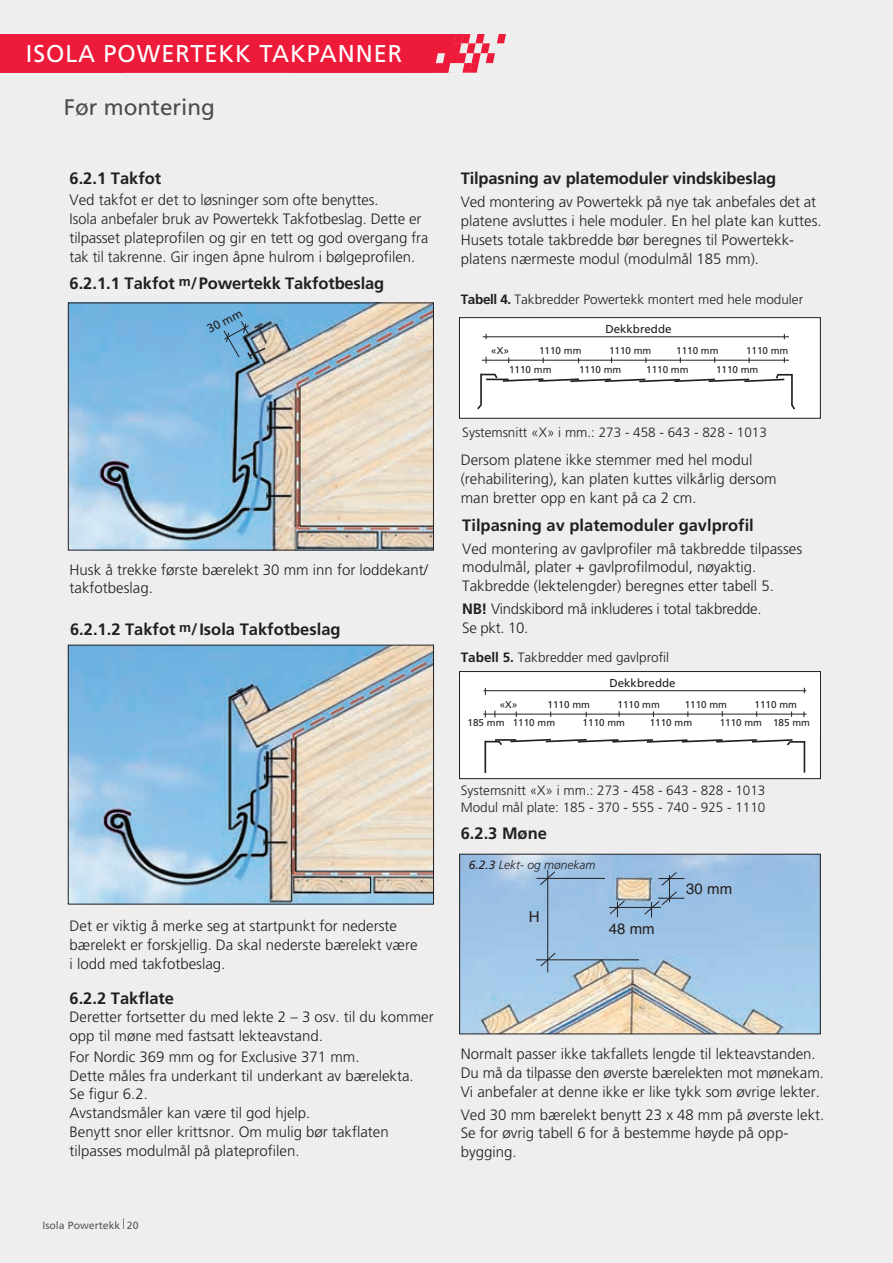
<style>
.page{position:relative;width:893px;height:1263px;background:#eeeeef}
.page>*{position:absolute;margin:0;border:0;box-sizing:border-box;transform-origin:0 0}
.t1{font:24.3px "Frutiger";letter-spacing:.04em;color:#fff}
.t2{font:22.5px "Frutiger";color:#4b4c4d}
.t3{font:700 16.5px "Frutiger";color:#231f20}
.t4{font:300 15px/18.8px "Frutiger";color:#231f20}
.t5{font:300 15px/18.8px "Frutiger";letter-spacing:-.02em;color:#231f20}
.t6{font:15px "Helvetica";color:#231f20}
.t7{font:300 13.5px/16.2px "Frutiger";color:#231f20}
.t8{font:italic 300 12px "Frutiger";color:#231f20}
.t9{font:12px "Frutiger";color:#231f20}
.t10{font:11.55px "Frutiger";color:#231f20}
.t11{font:10.5px "Frutiger";color:#57585a}
.t12{font:9.9px "Frutiger";color:#231f20}
.s1{font-weight:700}
.s2{font-weight:400}
</style>
<div class="page">
<div style="left:459px;top:671px;width:362px;height:108px;background:#fff;border:1px solid #231f20"></div>
<hr style="left:483px;top:714px;width:324px;height:1px;background:#231f20">
<hr style="left:483px;top:690px;width:323px;height:1px;background:#231f20">
<hr style="left:484px;top:741px;width:2px;height:32px;background:#231f20">
<hr style="left:804px;top:741px;width:1px;height:32px;background:#231f20">
<svg style="left:485px;top:738px;width:319px;height:9px"></svg>
<img style="left:461px;top:856px;width:358px;height:176px">
<div style="left:459px;top:854px;width:362px;height:180px;border:1px solid #231f20"></div>
<hr style="left:547px;top:870px;width:1px;height:102px;background:#231f20">
<hr style="left:536px;top:959px;width:103px;height:1px;background:#231f20">
<hr style="left:537px;top:878px;width:68px;height:1px;background:#231f20">
<svg style="left:539px;top:871px;width:17px;height:15px"></svg>
<svg style="left:540px;top:952px;width:16px;height:15px"></svg>
<hr style="left:609px;top:907px;width:52px;height:1px;background:#231f20">
<svg style="left:609px;top:900px;width:16px;height:17px"></svg>
<svg style="left:644px;top:871px;width:40px;height:46px;background:#91b0cd"></svg>
<div style="left:459px;top:317px;width:362px;height:101px;background:#fff;border:1px solid #231f20"></div>
<hr style="left:482px;top:360px;width:307px;height:1px;background:#231f20">
<hr style="left:483px;top:336px;width:306px;height:1px;background:#231f20">
<hr style="left:480px;top:374px;width:2px;height:31px;background:#231f20">
<hr style="left:791px;top:374px;width:2px;height:31px;background:#231f20">
<svg style="left:481px;top:373px;width:311px;height:10px"></svg>
<svg style="left:477px;top:403px;width:5px;height:7px"></svg>
<svg style="left:791px;top:403px;width:5px;height:7px"></svg>
<img style="left:70px;top:305px;width:362px;height:243px">
<div style="left:68px;top:303px;width:366px;height:247px;border:1px solid #231f20"></div>
<img style="left:70px;top:647px;width:362px;height:255px">
<div style="left:68px;top:645px;width:366px;height:259px;border:1px solid #231f20"></div>
<svg style="left:124px;top:34px;width:382px;height:39px;background:#ed2c49"></svg>
<div style="left:0;top:34px;width:124px;height:39px;background:#ed1a3a"></div>
<svg style="left:223px;top:320px;width:44px;height:41px;background:#719ab6"></svg>
<h1 class="t1" style="left:26px;top:39px;width:378px">ISOLA POWERTEKK TAKPANNER</h1>
<h2 class="t2" style="left:64px;top:94px;width:153px">Før montering</h2>
<p class="t3" style="left:70px;top:169px;width:93px">6.2.1 Takfot</p>
<p class="t4" style="left:70px;top:191px;width:360px">Ved takfot er det to løsninger som ofte benyttes.<br>Isola anbefaler bruk av Powertekk Takfotbeslag. Dette er tilpasset plateprofilen og gir en tett og god overgang fra tak til takrenne. Gir ingen åpne hulrom i bølgeprofilen.</p>
<p class="t3" style="left:70px;top:274px;width:316px">6.2.1.1 Takfot <sup>m</sup>/Powertekk Takfotbeslag</p>
<p class="t9" style="left:205px;top:323px;width:40px;rotate:-27deg">30 mm</p>
<p class="t4" style="left:70px;top:561px;width:360px;line-height:18px">Husk å trekke første bærelekt 30 mm inn for loddekant/ takfotbeslag.</p>
<p class="t3" style="left:70px;top:619px;width:272px">6.2.1.2 Takfot <sup>m</sup>/Isola Takfotbeslag</p>
<p class="t4" style="left:70px;top:916px;width:350px">Det er viktig å merke seg at startpunkt for nederste bærelekt er forskjellig. Da skal nederste bærelekt være i lodd med takfotbeslag.</p>
<p class="t3" style="left:70px;top:988px;width:106px">6.2.2 Takflate</p>
<p class="t4" style="left:70px;top:1008px;width:366px">Deretter fortsetter du med lekte 2 – 3 osv. til du kommer opp til møne med fastsatt lekteavstand.</p>
<p class="t4" style="left:70px;top:1047px;width:346px">For Nordic 369 mm og for Exclusive 371 mm.<br>Dette måles fra underkant til underkant av bærelekta.<br>Se figur 6.2.<br>Avstandsmåler kan være til god hjelp.<br>Benytt snor eller krittsnor. Om mulig bør takflaten tilpasses modulmål på plateprofilen.</p>
<p class="t11" style="left:43px;top:1219px;width:98px">Isola Powertekk 20</p>
<p class="t3" style="left:461px;top:169px;width:317px">Tilpasning av platemoduler vindskibeslag</p>
<p class="t4" style="left:461px;top:193px;width:362px">Ved montering av Powertekk på nye tak anbefales det at platene avsluttes i hele moduler. En hel plate kan kuttes.<br>Husets totale takbredde bør beregnes til Powertekk&shy;platens nærmeste modul (modulmål 185 mm).</p>
<p class="t7" style="left:461px;top:291px;width:344px"><span class="s1">Tabell 4.</span> Takbredder Powertekk montert med hele moduler</p>
<p class="t10" style="left:605px;top:322px;width:68px">Dekkbredde</p>
<p class="t12" style="left:491px;top:344px;width:19px">«X»</p>
<p class="t12" style="left:539px;top:344px;width:44px">1110 mm</p>
<p class="t12" style="left:609px;top:344px;width:44px">1110 mm</p>
<p class="t12" style="left:676px;top:344px;width:44px">1110 mm</p>
<p class="t12" style="left:746px;top:344px;width:44px">1110 mm</p>
<p class="t12" style="left:509px;top:363px;width:44px">1110 mm</p>
<p class="t12" style="left:579px;top:363px;width:44px">1110 mm</p>
<p class="t12" style="left:646px;top:363px;width:44px">1110 mm</p>
<p class="t12" style="left:716px;top:363px;width:44px">1110 mm</p>
<p class="t7" style="left:462px;top:424px;width:306px">Systemsnitt «X» i mm.: 273 - 458 - 643 - 828 - 1013</p>
<p class="t4" style="left:461px;top:451px;width:317px">Dersom platene ikke stemmer med hel modul (rehabilitering), kan platen kuttes vilkårlig dersom man bretter opp en kant på ca 2 cm.</p>
<p class="t3" style="left:462px;top:515px;width:293px">Tilpasning av platemoduler gavlprofil</p>
<p class="t4" style="left:462px;top:539px;width:342px">Ved montering av gavlprofiler må takbredde tilpasses modulmål, plater + gavlprofilmodul, nøyaktig.<br>Takbredde (lektelengder) beregnes etter tabell 5.</p>
<p class="t5" style="left:462px;top:600px;width:301px"><span class="s1">NB!</span> Vindskibord må inkluderes i total takbredde.<br>Se pkt. 10.</p>
<p class="t7" style="left:461px;top:649px;width:210px"><span class="s1">Tabell 5.</span> Takbredder med gavlprofil</p>
<p class="t10" style="left:609px;top:676px;width:68px">Dekkbredde</p>
<p class="t12" style="left:500px;top:698px;width:19px">«X»</p>
<p class="t12" style="left:548px;top:698px;width:44px">1110 mm</p>
<p class="t12" style="left:617px;top:698px;width:44px">1110 mm</p>
<p class="t12" style="left:685px;top:698px;width:44px">1110 mm</p>
<p class="t12" style="left:755px;top:698px;width:44px">1110 mm</p>
<p class="t12" style="left:468px;top:717px;width:89px">185 mm 1110 mm</p>
<p class="t12" style="left:583px;top:717px;width:44px">1110 mm</p>
<p class="t12" style="left:650px;top:717px;width:44px">1110 mm</p>
<p class="t12" style="left:720px;top:717px;width:92px">1110 mm 185 mm</p>
<p class="t7" style="left:461px;top:783px;width:306px">Systemsnitt «X» i mm.: 273 - 458 - 643 - 828 - 1013<br>Modul mål plate: 185 - 370 - 555 - 740 - 925 - 1110</p>
<p class="t3" style="left:461px;top:824px;width:88px">6.2.3 Møne</p>
<p class="t8" style="left:469px;top:858px;width:128px"><span class="s2">6.2.3</span> Lekt- og mønekam</p>
<p class="t6" style="left:529px;top:905px;width:12px">H</p>
<p class="t6" style="left:609px;top:917px;width:47px">48 mm</p>
<p class="t6" style="left:686px;top:877px;width:47px">30 mm</p>
<p class="t4" style="left:461px;top:1044px;width:365px">Normalt passer ikke takfallets lengde til lekteavstanden.<br>Du må da tilpasse den øverste bærelekten mot mønekam.<br>Vi anbefaler at denne ikke er like tykk som øvrige lekter.</p>
<p class="t4" style="left:461px;top:1105px;width:365px">Ved 30 mm bærelekt benytt 23 x 48 mm på øverste lekt.<br>Se for øvrig tabell 6 for å bestemme høyde på opp&shy;bygging.</p>
</div>
